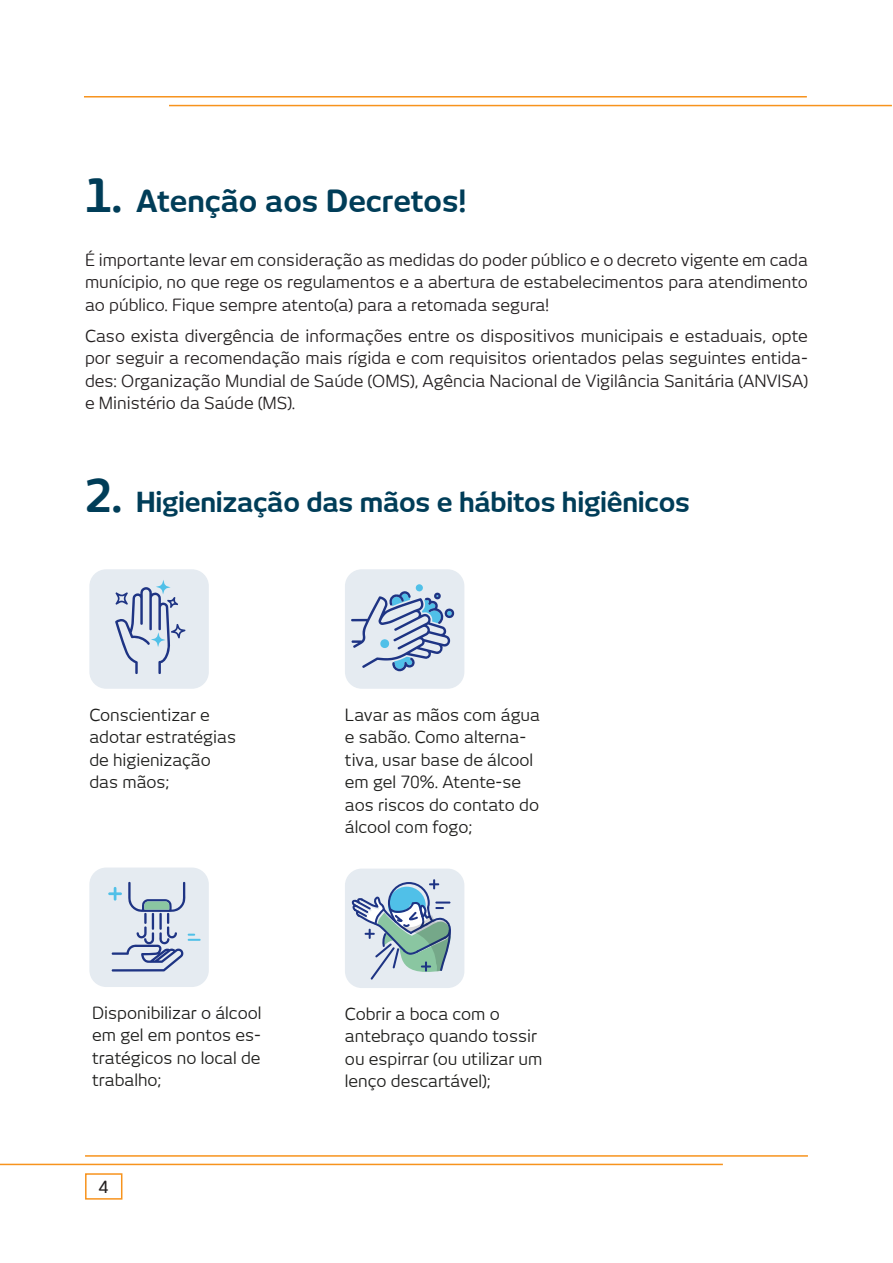
<style>
.page{position:relative;width:893px;height:1263px;background:#fff}
.page>*{position:absolute;margin:0;border:0;box-sizing:border-box;transform-origin:0 0}
.Topico{font:700 30px "New June";color:#003d58}
.Topico-2{font:700 27px "New June";letter-spacing:-.01em;color:#003d58}
.Texto_Corrido{font:16.5px/22.5px "New June";color:#231f20;text-align:justify}
.t1{font:16.5px/22.5px "New June";color:#1d1d1b}
.t2{font:500 16.5px "New June";color:#231f20}
.s1{font-size:45px}
</style>
<div class="page">
<div style="left:85px;top:1173px;width:37px;height:26px;border:2px solid #f7931d"></div>
<hr style="left:84px;top:96px;width:723px;height:2px;background:#f7931d">
<hr style="left:169px;top:105px;width:723px;height:1px;background:#f7931d">
<hr style="left:85px;top:1155px;width:723px;height:2px;background:#f7931d">
<hr style="left:0;top:1164px;width:723px;height:1px;background:#f7931d">
<div style="left:345px;top:868px;width:119px;height:120px;background:#e5ebf1;border-radius:17px"></div>
<svg style="left:351px;top:879px;width:100px;height:100px"></svg>
<div style="left:89px;top:569px;width:120px;height:120px;background:#e5ebf1;border-radius:17px"></div>
<svg style="left:115px;top:580px;width:71px;height:94px"></svg>
<div style="left:345px;top:569px;width:119px;height:120px;background:#e5ebf1;border-radius:17px"></div>
<svg style="left:415px;top:584px;width:8px;height:8px"></svg>
<svg style="left:351px;top:591px;width:104px;height:80px"></svg>
<div style="left:89px;top:867px;width:120px;height:120px;background:#e5ebf1;border-radius:17px"></div>
<hr style="left:108px;top:892px;width:14px;height:3px;background:#50c0e8">
<svg style="left:111px;top:881px;width:90px;height:90px"></svg>
<p class="Topico" style="left:85px;top:184px;width:382px"><span class="s1">1.</span> Atenção aos Decretos!</p>
<p class="Texto_Corrido" style="left:85px;top:248px;width:724px">É importante levar em consideração as medidas do poder público e o decreto vigente em cada munícipio, no que rege os regulamentos e a abertura de estabelecimentos para atendimento ao público. Fique sempre atento(a) para a retomada segura!</p>
<p class="Texto_Corrido" style="left:85px;top:324px;width:724px">Caso exista divergência de informações entre os dispositivos municipais e estaduais, opte por seguir a recomendação mais rígida e com requisitos orientados pelas seguintes entida&shy;des: Organização Mundial de Saúde (OMS), Agência Nacional de Vigilância Sanitária (ANVISA) e Ministério da Saúde (MS).</p>
<p class="Topico-2" style="left:85px;top:486px;width:606px"><span class="s1">2.</span> Higienização das mãos e hábitos higiênicos</p>
<p class="t1" style="left:89px;top:703px;width:148px">Conscientizar e adotar estratégias de higienização das mãos;</p>
<p class="t1" style="left:345px;top:703px;width:197px">Lavar as mãos com água e sabão. Como alterna&shy;tiva, usar base de álcool em gel 70%. Atente-se aos riscos do contato do álcool com fogo;</p>
<p class="t1" style="left:92px;top:1001px;width:171px;text-align:justify">Disponibilizar o álcool em gel em pontos es&shy;tratégicos no local de trabalho;</p>
<p class="t1" style="left:345px;top:1002px;width:199px">Cobrir a boca com o antebraço quando tossir ou espirrar (ou utilizar um lenço descartável);</p>
<p class="t2" style="left:99px;top:1177px;width:11px">4</p>
</div>
